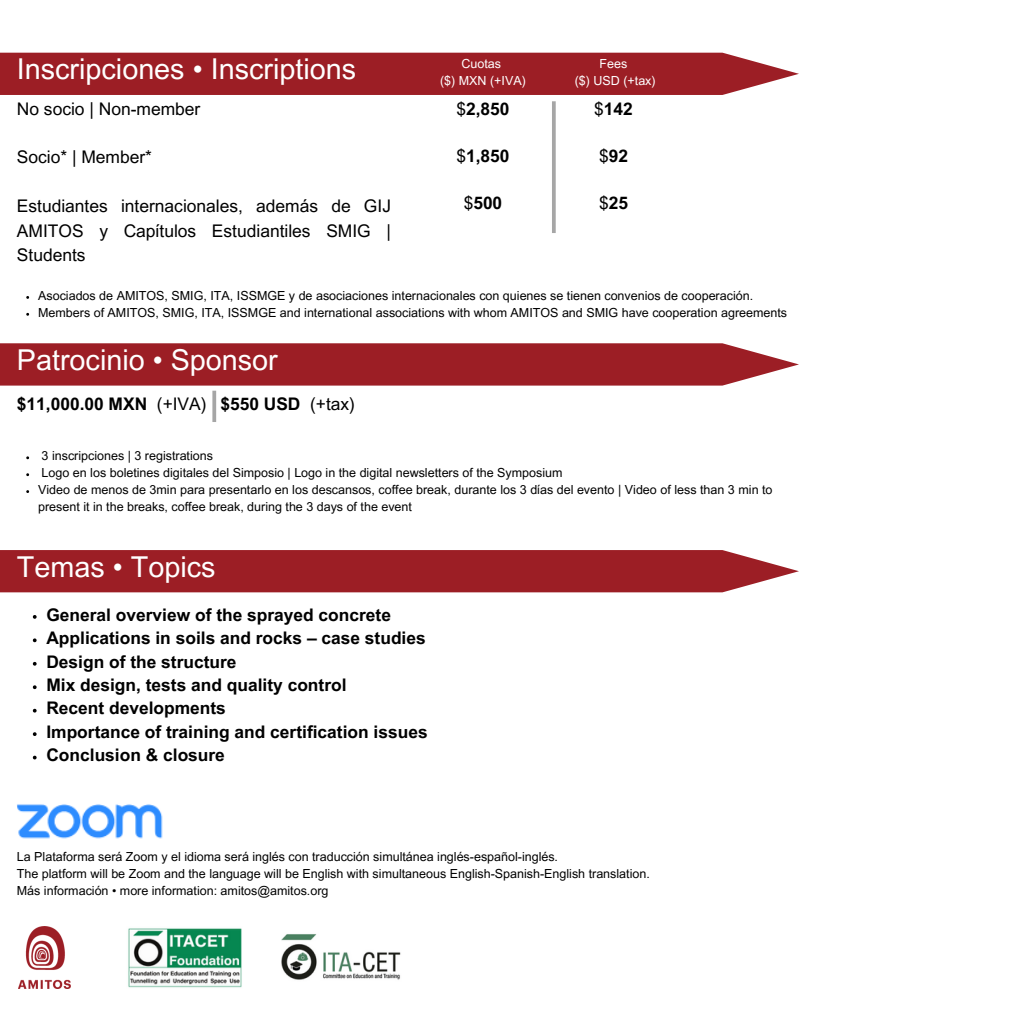
<style>
.page{position:relative;width:1013px;height:1013px;background:#fff}
.page>*{position:absolute;margin:0;border:0;box-sizing:border-box;transform-origin:0 0}
.t1{font:28.75px "Arial MT Pro";color:#fff}
.t2{font:700 17.38px "Arial MT Pro";color:#000}
.t3{font:17.38px/24.4px "Arial MT Pro";color:#000;text-align:justify}
.t4{font:12.5px/16.9px "Arial MT Pro";color:#000}
.t5{font:12.5px "Arial MT Pro";color:#fff}
.s1{font-weight:400}
</style>
<div class="page">
<div style="left:0;top:53px;width:799px;height:42px;background:#9c1e25"></div>
<img style="left:19px;top:926px;width:51px;height:62px">
<img style="left:128px;top:928px;width:114px;height:60px">
<img style="left:282px;top:934px;width:119px;height:46px">
<svg style="left:0;top:343px;width:799px;height:42px;background:#a12a30"></svg>
<svg style="left:0;top:550px;width:799px;height:42px;background:#a0282f"></svg>
<hr style="left:552px;top:101px;width:3px;height:132px;background:#a6a6a6">
<svg style="left:212px;top:390px;width:4px;height:32px"></svg>
<img style="left:17px;top:804px;width:146px;height:35px">
<svg style="left:33px;top:615px;width:4px;height:3px"></svg>
<svg style="left:33px;top:638px;width:4px;height:4px"></svg>
<svg style="left:33px;top:662px;width:4px;height:3px"></svg>
<svg style="left:33px;top:685px;width:4px;height:4px"></svg>
<svg style="left:33px;top:708px;width:4px;height:4px"></svg>
<svg style="left:33px;top:732px;width:4px;height:4px"></svg>
<svg style="left:33px;top:755px;width:4px;height:4px"></svg>
<h3 class="t1" style="left:17px;top:59px;width:341px">Inscripciones • Inscriptions</h3>
<h3 class="t3" style="left:17px;top:98px;width:185px">No socio | Non-member</h3>
<h3 class="t3" style="left:17px;top:147px;width:137px">Socio* | Member*</h3>
<p class="t3" style="left:17px;top:196px;width:375px">Estudiantes internacionales, además de GIJ AMITOS y Capítulos Estudiantiles SMIG | Students</p>
<p class="t5" style="left:461px;top:59px;width:41px">Cuotas</p>
<h1 class="t5" style="left:440px;top:76px;width:87px">($) MXN (+IVA)</h1>
<p class="t2" style="left:456px;top:102px;width:55px"><span class="s1">$</span>2,850</p>
<p class="t2" style="left:456px;top:149px;width:55px"><span class="s1">$</span>1,850</p>
<h3 class="t2" style="left:463px;top:196px;width:40px"><span class="s1">$</span>500</h3>
<h2 class="t5" style="left:599px;top:59px;width:29px">Fees</h2>
<h3 class="t5" style="left:575px;top:76px;width:82px">($) USD (+tax)</h3>
<h3 class="t2" style="left:594px;top:102px;width:40px"><span class="s1">$</span>142</h3>
<h3 class="t2" style="left:599px;top:149px;width:30px"><span class="s1">$</span>92</h3>
<h3 class="t2" style="left:599px;top:196px;width:30px"><span class="s1">$</span>25</h3>
<p class="t4" style="left:38px;top:288px;width:716px">Asociados de AMITOS, SMIG, ITA, ISSMGE y de asociaciones internacionales con quienes se tienen convenios de cooperación.</p>
<p class="t4" style="left:38px;top:305px;width:750px">Members of AMITOS, SMIG, ITA, ISSMGE and international associations with whom AMITOS and SMIG have cooperation agreements</p>
<p class="t1" style="left:17px;top:349px;width:262px">Patrocinio • Sponsor</p>
<h1 class="t2" style="left:220px;top:397px;width:136px">$550 USD <span class="s1">(+tax)</span></h1>
<p class="t4" style="left:42px;top:449px;width:173px">3 inscripciones | 3 registrations</p>
<p class="t4" style="left:42px;top:466px;width:522px">Logo en los boletines digitales del Simposio | Logo in the digital newsletters of the Symposium</p>
<p class="t4" style="left:38px;top:482px;width:736px">Video de menos de 3min para presentarlo en los descansos, coffee break, durante los 3 días del evento | Video of less than 3 min to present it in the breaks, coffee break, during the 3 days of the event</p>
<h3 class="t2" style="left:17px;top:397px;width:191px">$11,000.00 MXN <span class="s1">(+IVA)</span></h3>
<p class="t1" style="left:17px;top:556px;width:200px">Temas • Topics</p>
<p class="t2" style="left:46px;top:608px;width:346px">General overview of the sprayed concrete</p>
<p class="t2" style="left:46px;top:631px;width:381px">Applications in soils and rocks – case studies</p>
<p class="t2" style="left:46px;top:655px;width:192px">Design of the structure</p>
<p class="t2" style="left:46px;top:678px;width:301px">Mix design, tests and quality control</p>
<p class="t2" style="left:46px;top:701px;width:181px">Recent developments</p>
<p class="t2" style="left:46px;top:725px;width:383px">Importance of training and certification issues</p>
<p class="t2" style="left:46px;top:748px;width:180px">Conclusion &amp; closure</p>
<p class="t4" style="left:17px;top:849px;width:542px">La Plataforma será Zoom y el idioma será inglés con traducción simultánea inglés-español-inglés.</p>
<p class="t4" style="left:17px;top:866px;width:634px">The platform will be Zoom and the language will be English with simultaneous English-Spanish-English translation.</p>
<p class="t4" style="left:17px;top:883px;width:313px">Más información • more information: amitos@amitos.org</p>
</div>
